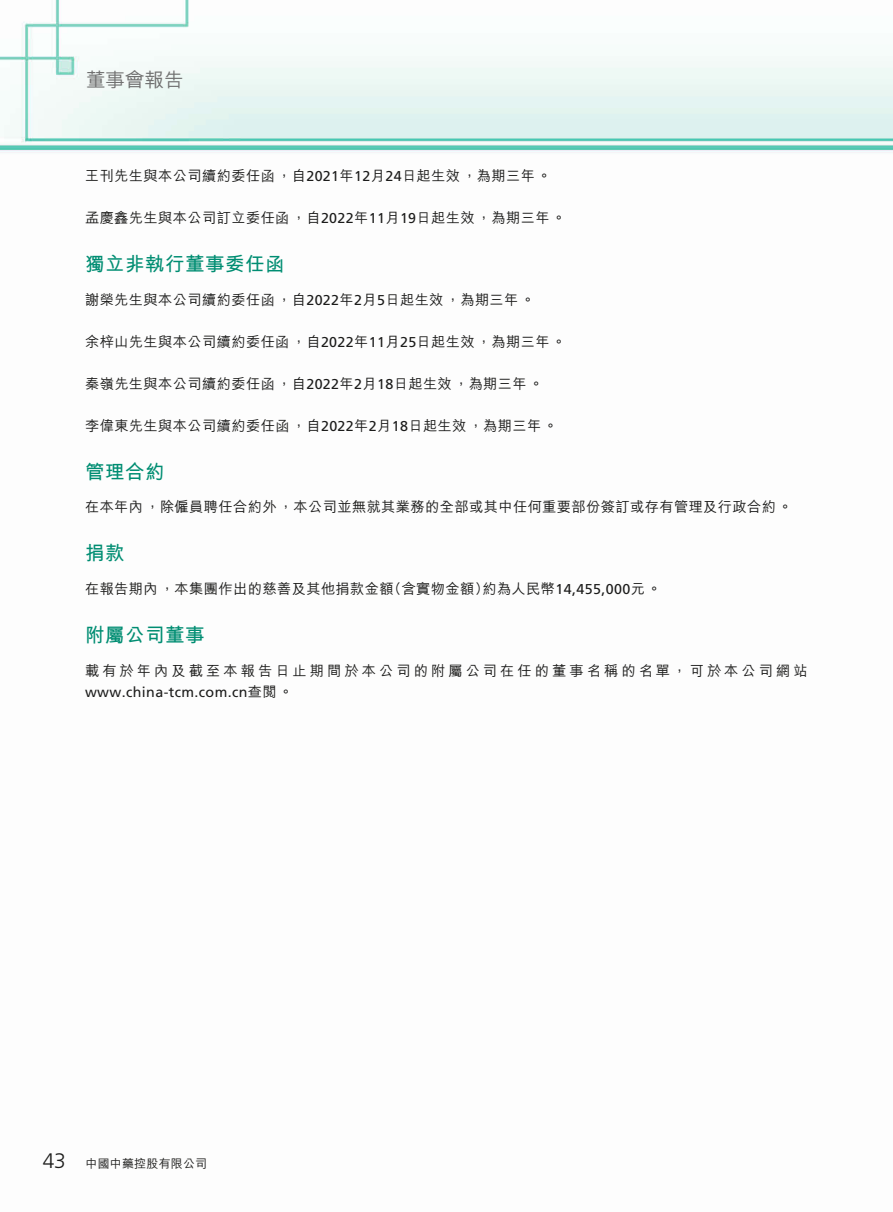
<style>
.page{position:relative;width:893px;height:1212px;background:#fff}
.page>*{position:absolute;margin:0;border:0;box-sizing:border-box;transform-origin:0 0}
.t1{font:700 19.5px "M Hei HK";letter-spacing:.025em;color:#008d72}
.t2{font:500 19.5px "M Hei HK";color:#6f6f6f}
.t3{font:500 14.25px "M Hei HK";letter-spacing:.025em;color:#1c1c1b}
.t4{font:500 14.25px "M Hei HK";letter-spacing:.215em;color:#1c1c1b}
.t5{font:14.25px "Frutiger LT Std";letter-spacing:.025em;color:#1c1c1b}
.t6{font:500 12px "M Hei HK";letter-spacing:.015em;color:#1c1c1b}
.s1{font-family:"Frutiger LT Std";font-weight:400}
.s2{font-family:"M Hei HK";font-weight:500}
.s3{font-family:"Frutiger LT Std";font-weight:300;font-size:21px}
</style>
<div class="page">
<img style="left:0;top:0;width:893px;height:153px">
<h1 class="t2" style="left:86px;top:65px;width:99px">董事會報告</h1>
<p class="t3" style="left:85px;top:165px;width:468px">王刊先生與本公司續約委任函，自<span class="s1">2021</span>年<span class="s1">12</span>月<span class="s1">24</span>日起生效，為期三年。</p>
<p class="t3" style="left:85px;top:207px;width:483px">孟慶鑫先生與本公司訂立委任函，自<span class="s1">2022</span>年<span class="s1">11</span>月<span class="s1">19</span>日起生效，為期三年。</p>
<h1 class="t1" style="left:85px;top:249px;width:201px">獨立非執行董事委任函</h1>
<p class="t3" style="left:85px;top:289px;width:451px">謝榮先生與本公司續約委任函，自<span class="s1">2022</span>年<span class="s1">2</span>月<span class="s1">5</span>日起生效，為期三年。</p>
<p class="t3" style="left:85px;top:331px;width:483px">余梓山先生與本公司續約委任函，自<span class="s1">2022</span>年<span class="s1">11</span>月<span class="s1">25</span>日起生效，為期三年。</p>
<p class="t3" style="left:85px;top:373px;width:460px">秦嶺先生與本公司續約委任函，自<span class="s1">2022</span>年<span class="s1">2</span>月<span class="s1">18</span>日起生效，為期三年。</p>
<p class="t3" style="left:85px;top:415px;width:474px">李偉東先生與本公司續約委任函，自<span class="s1">2022</span>年<span class="s1">2</span>月<span class="s1">18</span>日起生效，為期三年。</p>
<h1 class="t1" style="left:85px;top:457px;width:81px">管理合約</h1>
<p class="t3" style="left:85px;top:497px;width:709px">在本年內，除僱員聘任合約外，本公司並無就其業務的全部或其中任何重要部份簽訂或存有管理及行政合約。</p>
<h1 class="t1" style="left:85px;top:539px;width:41px">捐款</h1>
<p class="t3" style="left:85px;top:578px;width:578px">在報告期內，本集團作出的慈善及其他捐款金額（含實物金額）約為人民幣<span class="s1">14,455,000</span>元。</p>
<h1 class="t1" style="left:85px;top:621px;width:121px">附屬公司董事</h1>
<p class="t4" style="left:85px;top:660px;width:724px">載有於年內及截至本報告日止期間於本公司的附屬公司在任的董事名稱的名單，可於本公司網站</p>
<p class="t5" style="left:85px;top:683px;width:210px">www.china-tcm.com.cn<span class="s2">查閱。</span></p>
<p class="t6" style="left:43px;top:1155px;width:166px"><span class="s3">43</span> 中國中藥控股有限公司</p>
</div>
